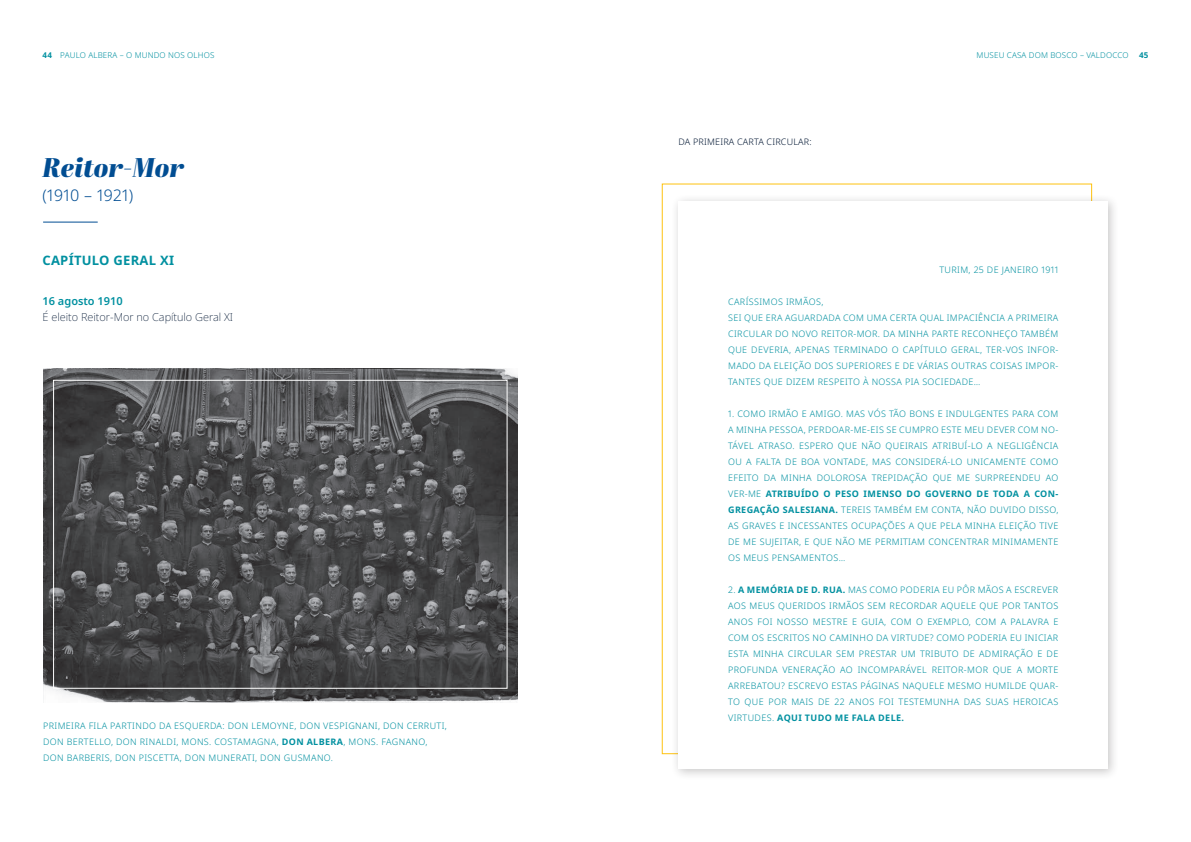
<style>
.page{position:relative;width:1191px;height:842px;background:#fff}
.page>*{position:absolute;margin:0;border:0;box-sizing:border-box;transform-origin:0 0}
.títulos{font:italic 27px "Abril Fatface";color:#014d92}
.datas{font:300 16px "Noto Sans";color:#014d92}
.subtitulos{font:700 13px "Noto Sans";letter-spacing:.02em;color:#0090a0}
.texto_corrido{font:200 11px "Noto Sans";color:#001632}
.destaques_texto_corr{font:600 11px "Noto Sans";color:#0090a0}
.legendas_pequenas{font:300 9px/16px "Noto Sans";letter-spacing:.04em;color:#0090a0;text-align:justify}
.legendas_pequenas-2{font:300 9px "Noto Sans";letter-spacing:.02em;color:#001632}
.t1{font:300 8px "Noto Sans";letter-spacing:.02em;color:#0090a0}
.t2{font:700 8px "Noto Sans";color:#0090a0}
.s1{font-weight:700}
</style>
<div class="page">
<img style="left:43px;top:368px;width:475px;height:334px">
<hr style="left:43px;top:222px;width:55px;height:1px;background:#014d92">
<div style="left:53px;top:380px;width:454px;height:309px;border:1px solid #fff"></div>
<div style="left:671px;top:193px;width:448px;height:587px;background:#231f20;opacity:.25"></div>
<div style="left:678px;top:201px;width:430px;height:568px;background:#fff"></div>
<p class="t1" style="left:43px;top:50px;width:173px"><span class="s1">44</span> PAULO ALBERA – O MUNDO NOS OLHOS</p>
<p class="t1" style="left:976px;top:50px;width:153px">MUSEU CASA DOM BOSCO – VALDOCCO</p>
<p class="t2" style="left:1139px;top:50px;width:11px">45</p>
<p class="títulos" style="left:43px;top:148px;width:143px">Reitor-Mor</p>
<p class="datas" style="left:43px;top:184px;width:92px">(1910 – 1921)</p>
<p class="subtitulos" style="left:43px;top:251px;width:133px">CAPÍTULO GERAL XI</p>
<p class="destaques_texto_corr" style="left:43px;top:293px;width:82px">16 agosto 1910</p>
<p class="texto_corrido" style="left:43px;top:309px;width:192px">É eleito Reitor-Mor no Capítulo Geral XI</p>
<p class="legendas_pequenas" style="left:43px;top:718px;width:405px">PRIMEIRA FILA PARTINDO DA ESQUERDA: DON LEMOYNE, DON VESPIGNANI, DON CERRUTI,</p>
<p class="legendas_pequenas" style="left:43px;top:734px;width:386px">DON BERTELLO, DON RINALDI, MONS. COSTAMAGNA, <span class="s1">DON ALBERA</span>, MONS. FAGNANO,</p>
<p class="legendas_pequenas" style="left:43px;top:750px;width:291px">DON BARBERIS, DON PISCETTA, DON MUNERATI, DON GUSMANO.</p>
<p class="legendas_pequenas-2" style="left:678px;top:135px;width:135px">DA PRIMEIRA CARTA CIRCULAR:</p>
<p class="legendas_pequenas" style="left:939px;top:262px;width:120px">TURIM, 25 DE JANEIRO 1911</p>
<p class="legendas_pequenas" style="left:728px;top:294px;width:97px">CARÍSSIMOS IRMÃOS,</p>
<p class="legendas_pequenas" style="left:728px;top:310px;width:332px">SEI QUE ERA AGUARDADA COM UMA CERTA QUAL IMPACIÊNCIA A PRIMEIRA CIRCULAR DO NOVO REITOR-MOR. DA MINHA PARTE RECONHEÇO TAMBÉM QUE DEVERIA, APENAS TERMINADO O CAPÍTULO GERAL, TER-VOS INFOR-MADO DA ELEIÇÃO DOS SUPERIORES E DE VÁRIAS OUTRAS COISAS IMPOR-TANTES QUE DIZEM RESPEITO À NOSSA PIA SOCIEDADE…</p>
<p class="legendas_pequenas" style="left:728px;top:406px;width:332px">1. COMO IRMÃO E AMIGO. MAS VÓS TÃO BONS E INDULGENTES PARA COM A MINHA PESSOA, PERDOAR-ME-EIS SE CUMPRO ESTE MEU DEVER COM NO-TÁVEL ATRASO. ESPERO QUE NÃO QUEIRAIS ATRIBUÍ-LO A NEGLIGÊNCIA OU A FALTA DE BOA VONTADE, MAS CONSIDERÁ-LO UNICAMENTE COMO EFEITO DA MINHA DOLOROSA TREPIDAÇÃO QUE ME SURPREENDEU AO VER-ME <span class="s1">ATRIBUÍDO O PESO IMENSO DO GOVERNO DE TODA A CON-GREGAÇÃO SALESIANA.</span> TEREIS TAMBÉM EM CONTA, NÃO DUVIDO DISSO, AS GRAVES E INCESSANTES OCUPAÇÕES A QUE PELA MINHA ELEIÇÃO TIVE DE ME SUJEITAR, E QUE NÃO ME PERMITIAM CONCENTRAR MINIMAMENTE OS MEUS PENSAMENTOS…</p>
<p class="legendas_pequenas" style="left:728px;top:582px;width:332px">2. <span class="s1">A MEMÓRIA DE D. RUA.</span> MAS COMO PODERIA EU PÔR MÃOS A ESCREVER AOS MEUS QUERIDOS IRMÃOS SEM RECORDAR AQUELE QUE POR TANTOS ANOS FOI NOSSO MESTRE E GUIA, COM O EXEMPLO, COM A PALAVRA E COM OS ESCRITOS NO CAMINHO DA VIRTUDE? COMO PODERIA EU INICIAR ESTA MINHA CIRCULAR SEM PRESTAR UM TRIBUTO DE ADMIRAÇÃO E DE PROFUNDA VENERAÇÃO AO INCOMPARÁVEL REITOR-MOR QUE A MORTE ARREBATOU? ESCREVO ESTAS PÁGINAS NAQUELE MESMO HUMILDE QUAR-TO QUE POR MAIS DE 22 ANOS FOI TESTEMUNHA DAS SUAS HEROICAS VIRTUDES. <span class="s1">AQUI TUDO ME FALA DELE.</span></p>
</div>
